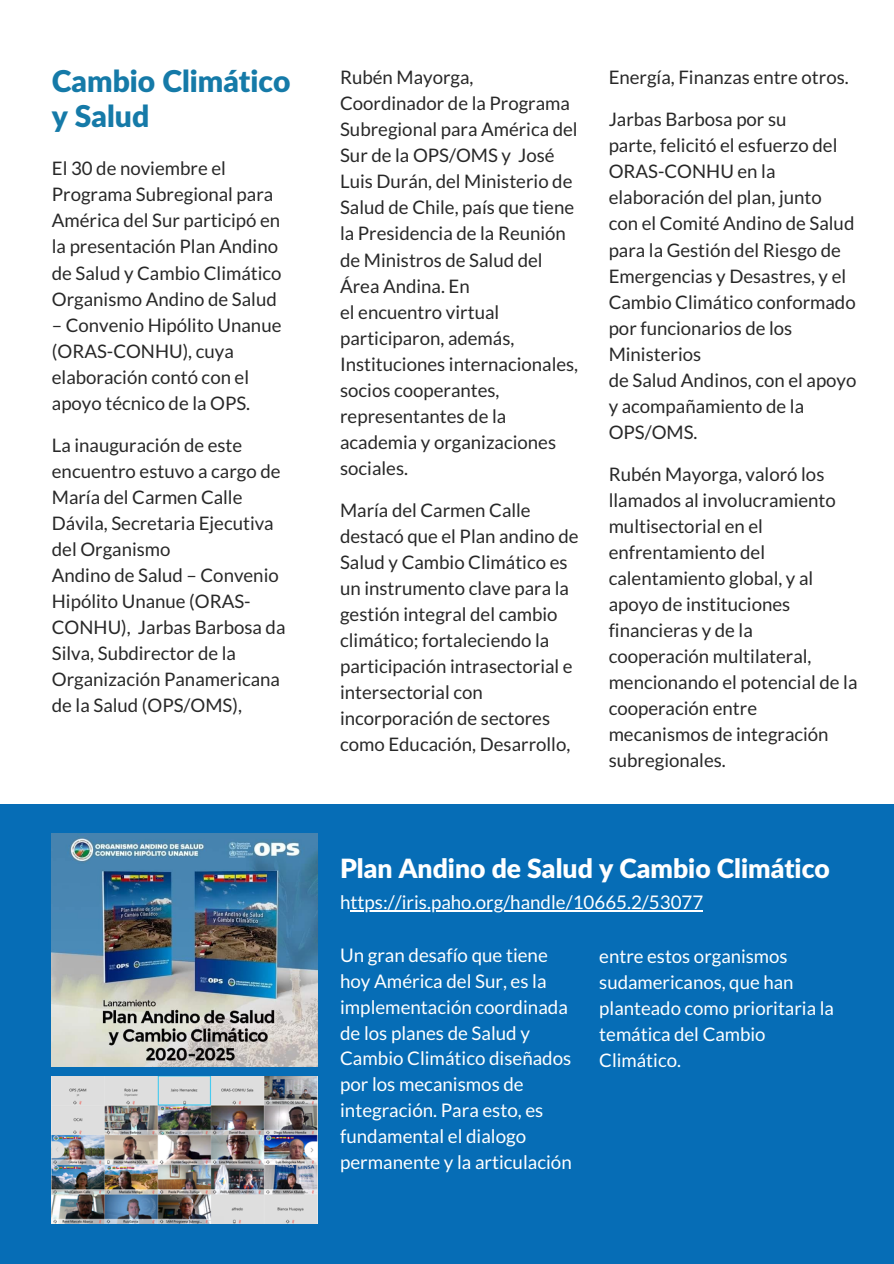
<style>
.page{position:relative;width:894px;height:1264px;background:#fff}
.page>*{position:absolute;margin:0;border:0;box-sizing:border-box;transform-origin:0 0}
.t1{font:900 30px/35px "Lato Latin";color:#157aa8}
.t2{font:900 26.55px "Lato Latin";color:#fff}
.t3{font:18.75px/26px "Lato";color:#fff}
.t4{font:18.6px/26px "Lato";color:#282828}
.t5{font:18.6px/26px "Lato";color:#fff}
</style>
<div class="page">
<div style="left:0;top:804px;width:893px;height:459px;background:#066db6"></div>
<img style="left:52px;top:1076px;width:266px;height:147px">
<img style="left:52px;top:833px;width:266px;height:233px">
<hr style="left:350px;top:910px;width:353px;height:1px;background:#fff">
<p class="t1" style="left:52px;top:66px;width:240px">Cambio Climático y Salud</p>
<p class="t4" style="left:52px;top:155px;width:175px">El 30 de noviembre el</p>
<p class="t4" style="left:52px;top:181px;width:231px">Programa Subregional para<br>América del Sur participó en la presentación Plan Andino de Salud y Cambio Climático<br>Organismo Andino de Salud</p>
<p class="t4" style="left:52px;top:311px;width:231px">– Convenio Hipólito Unanue (ORAS-CONHU), cuya elaboración contó con el apoyo técnico de la OPS.</p>
<p class="t4" style="left:52px;top:431px;width:230px">La inauguración de este encuentro estuvo a cargo de<br>María del Carmen Calle<br>Dávila, Secretaria Ejecutiva del Organismo</p>
<p class="t4" style="left:52px;top:561px;width:235px">Andino de Salud – Convenio<br>Hipólito Unanue (ORAS-<br>CONHU), Jarbas Barbosa da<br>Silva, Subdirector de la<br>Organización Panamericana de la Salud (OPS/OMS),</p>
<p class="t4" style="left:340px;top:64px;width:239px">Rubén Mayorga,<br>Coordinador de la Programa<br>Subregional para América del<br>Sur de la OPS/OMS y José<br>Luis Durán, del Ministerio de<br>Salud de Chile, país que tiene la Presidencia de la Reunión de Ministros de Salud del<br>Área Andina. En</p>
<p class="t4" style="left:340px;top:298px;width:239px">el encuentro virtual participaron, además,<br>Instituciones internacionales,</p>
<p class="t4" style="left:340px;top:376px;width:217px">socios cooperantes, representantes de la academia y organizaciones sociales.</p>
<p class="t4" style="left:340px;top:496px;width:240px">María del Carmen Calle destacó que el Plan andino de<br>Salud y Cambio Climático es un instrumento clave para la</p>
<p class="t4" style="left:340px;top:601px;width:234px">gestión integral del cambio climático; fortaleciendo la participación intrasectorial e intersectorial con incorporación de sectores como Educación, Desarrollo,</p>
<p class="t4" style="left:608px;top:64px;width:241px">Energía, Finanzas entre otros.</p>
<p class="t4" style="left:608px;top:106px;width:179px">Jarbas Barbosa por su</p>
<p class="t4" style="left:608px;top:132px;width:230px">parte, felicitó el esfuerzo del<br>ORAS-CONHU en la elaboración del plan, junto</p>
<p class="t4" style="left:608px;top:210px;width:248px">con el Comité Andino de Salud para la Gestión del Riesgo de<br>Emergencias y Desastres, y el<br>Cambio Climático conformado por funcionarios de los<br>Ministerios</p>
<p class="t4" style="left:608px;top:366px;width:249px">de Salud Andinos, con el apoyo y acompañamiento de la<br>OPS/OMS.</p>
<p class="t4" style="left:608px;top:460px;width:229px">Rubén Mayorga, valoró los llamados al involucramiento multisectorial en el enfrentamiento del calentamiento global, y al apoyo de instituciones financieras y de la</p>
<p class="t4" style="left:608px;top:643px;width:250px">cooperación multilateral, mencionando el potencial de la cooperación entre</p>
<p class="t4" style="left:608px;top:721px;width:221px">mecanismos de integración subregionales.</p>
<p class="t2" style="left:340px;top:856px;width:491px">Plan Andino de Salud y Cambio Climático</p>
<p class="t3" style="left:340px;top:888px;width:364px">https://iris.paho.org/handle/10665.2/53077</p>
<p class="t3" style="left:340px;top:941px;width:233px">Un gran desafío que tiene hoy América del Sur, es la implementación coordinada de los planes de Salud y<br>Cambio Climático diseñados por los mecanismos de integración. Para esto, es fundamental el dialogo permanente y la articulación</p>
<p class="t5" style="left:599px;top:942px;width:236px">entre estos organismos sudamericanos, que han planteado como prioritaria la temática del Cambio<br>Climático.</p>
</div>
